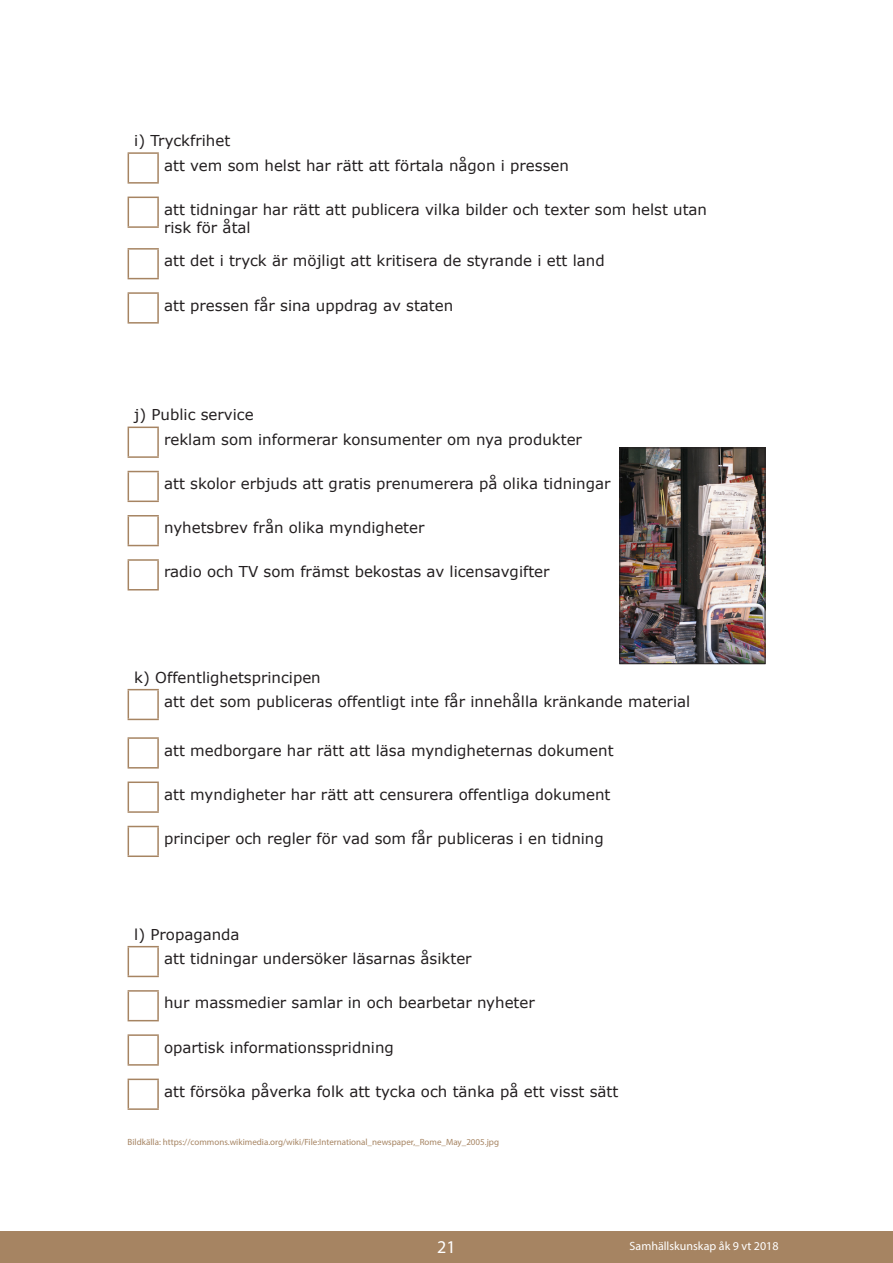
<style>
.page{position:relative;width:893px;height:1263px;background:#fff}
.page>*{position:absolute;margin:0;border:0;box-sizing:border-box;transform-origin:0 0}
.t1{font:18px "Myriad Pro";color:#fff}
.Uppgifttest_normal{font:15px/18px "Verdana";color:#231f20}
.t2{font:12px "Myriad Pro";color:#fff}
.t3{font:9px "Myriad Pro";color:#a68462}
</style>
<div class="page">
<div style="left:0;top:1231px;width:893px;height:32px;background:#a68462"></div>
<hr style="left:128px;top:152px;width:31px;height:2px;background:#a68462">
<svg style="left:128px;top:154px;width:1px;height:28px"></svg>
<hr style="left:157px;top:154px;width:2px;height:28px;background:#a68462">
<hr style="left:128px;top:182px;width:31px;height:2px;background:#a68462">
<hr style="left:128px;top:197px;width:31px;height:1px;background:#a68462">
<svg style="left:128px;top:198px;width:1px;height:28px"></svg>
<hr style="left:157px;top:198px;width:2px;height:28px;background:#a68462">
<hr style="left:128px;top:226px;width:31px;height:2px;background:#a68462">
<hr style="left:128px;top:248px;width:31px;height:2px;background:#a68462">
<svg style="left:128px;top:250px;width:1px;height:28px"></svg>
<hr style="left:157px;top:250px;width:2px;height:28px;background:#a68462">
<hr style="left:128px;top:278px;width:31px;height:1px;background:#a68462">
<hr style="left:128px;top:292px;width:31px;height:2px;background:#a68462">
<svg style="left:128px;top:294px;width:1px;height:28px"></svg>
<hr style="left:157px;top:294px;width:2px;height:28px;background:#a68462">
<hr style="left:128px;top:322px;width:31px;height:2px;background:#a68462">
<hr style="left:128px;top:689px;width:31px;height:1px;background:#a68462">
<svg style="left:128px;top:690px;width:1px;height:29px"></svg>
<hr style="left:157px;top:690px;width:2px;height:29px;background:#a68462">
<hr style="left:128px;top:719px;width:31px;height:1px;background:#a68462">
<hr style="left:128px;top:737px;width:31px;height:2px;background:#a68462">
<svg style="left:128px;top:739px;width:1px;height:28px"></svg>
<hr style="left:157px;top:739px;width:2px;height:28px;background:#a68462">
<hr style="left:128px;top:767px;width:31px;height:1px;background:#a68462">
<hr style="left:128px;top:781px;width:31px;height:2px;background:#a68462">
<svg style="left:128px;top:783px;width:1px;height:28px"></svg>
<hr style="left:157px;top:783px;width:2px;height:28px;background:#a68462">
<hr style="left:128px;top:811px;width:31px;height:2px;background:#a68462">
<hr style="left:128px;top:826px;width:31px;height:1px;background:#a68462">
<svg style="left:128px;top:827px;width:1px;height:28px"></svg>
<hr style="left:157px;top:827px;width:2px;height:28px;background:#a68462">
<hr style="left:128px;top:855px;width:31px;height:2px;background:#a68462">
<hr style="left:128px;top:946px;width:31px;height:1px;background:#a68462">
<svg style="left:128px;top:947px;width:1px;height:29px"></svg>
<hr style="left:157px;top:947px;width:2px;height:29px;background:#a68462">
<hr style="left:128px;top:976px;width:31px;height:1px;background:#a68462">
<hr style="left:128px;top:990px;width:31px;height:2px;background:#a68462">
<svg style="left:128px;top:992px;width:1px;height:28px"></svg>
<hr style="left:157px;top:992px;width:2px;height:28px;background:#a68462">
<hr style="left:128px;top:1020px;width:31px;height:1px;background:#a68462">
<hr style="left:128px;top:1034px;width:31px;height:2px;background:#a68462">
<svg style="left:128px;top:1036px;width:1px;height:28px"></svg>
<hr style="left:157px;top:1036px;width:2px;height:28px;background:#a68462">
<hr style="left:128px;top:1064px;width:31px;height:2px;background:#a68462">
<hr style="left:128px;top:1078px;width:31px;height:2px;background:#a68462">
<svg style="left:128px;top:1080px;width:1px;height:28px"></svg>
<hr style="left:157px;top:1080px;width:2px;height:28px;background:#a68462">
<hr style="left:128px;top:1108px;width:31px;height:2px;background:#a68462">
<svg style="left:128px;top:426px;width:31px;height:165px"></svg>
<hr style="left:128px;top:427px;width:31px;height:1px;background:#a68462">
<svg style="left:128px;top:428px;width:1px;height:28px"></svg>
<hr style="left:157px;top:428px;width:2px;height:28px;background:#a68462">
<hr style="left:128px;top:456px;width:31px;height:2px;background:#a68462">
<hr style="left:128px;top:471px;width:31px;height:1px;background:#a68462">
<svg style="left:128px;top:472px;width:1px;height:29px"></svg>
<hr style="left:157px;top:472px;width:2px;height:29px;background:#a68462">
<hr style="left:128px;top:501px;width:31px;height:1px;background:#a68462">
<hr style="left:128px;top:515px;width:31px;height:1px;background:#a68462">
<svg style="left:128px;top:516px;width:1px;height:29px"></svg>
<hr style="left:157px;top:516px;width:2px;height:29px;background:#a68462">
<hr style="left:128px;top:545px;width:31px;height:1px;background:#a68462">
<hr style="left:128px;top:559px;width:31px;height:2px;background:#a68462">
<svg style="left:128px;top:561px;width:1px;height:28px"></svg>
<hr style="left:157px;top:561px;width:2px;height:28px;background:#a68462">
<hr style="left:128px;top:589px;width:31px;height:1px;background:#a68462">
<img style="left:621px;top:449px;width:142px;height:213px">
<div style="left:619px;top:447px;width:146px;height:217px;border:1px solid #231f20"></div>
<p class="Uppgifttest_normal" style="left:134px;top:132px;width:97px">i) Tryckfrihet</p>
<p class="Uppgifttest_normal" style="left:164px;top:156px;width:406px">att vem som helst har rätt att förtala någon i pressen</p>
<p class="Uppgifttest_normal" style="left:164px;top:201px;width:545px">att tidningar har rätt att publicera vilka bilder och texter som helst utan risk för åtal</p>
<p class="Uppgifttest_normal" style="left:164px;top:252px;width:442px">att det i tryck är möjligt att kritisera de styrande i ett land</p>
<p class="Uppgifttest_normal" style="left:164px;top:296px;width:291px">att pressen får sina uppdrag av staten</p>
<p class="Uppgifttest_normal" style="left:134px;top:406px;width:121px">j) Public service</p>
<p class="Uppgifttest_normal" style="left:164px;top:431px;width:419px">reklam som informerar konsumenter om nya produkter</p>
<p class="Uppgifttest_normal" style="left:164px;top:475px;width:448px">att skolor erbjuds att gratis prenumerera på olika tidningar</p>
<p class="Uppgifttest_normal" style="left:164px;top:519px;width:262px">nyhetsbrev från olika myndigheter</p>
<p class="Uppgifttest_normal" style="left:164px;top:563px;width:387px">radio och TV som främst bekostas av licensavgifter</p>
<p class="Uppgifttest_normal" style="left:134px;top:668px;width:188px">k) Offentlighetsprincipen</p>
<p class="Uppgifttest_normal" style="left:164px;top:693px;width:528px">att det som publiceras offentligt inte får innehålla kränkande material</p>
<p class="Uppgifttest_normal" style="left:164px;top:741px;width:451px">att medborgare har rätt att läsa myndigheternas dokument</p>
<p class="Uppgifttest_normal" style="left:164px;top:785px;width:448px">att myndigheter har rätt att censurera offentliga dokument</p>
<p class="Uppgifttest_normal" style="left:164px;top:830px;width:441px">principer och regler för vad som får publiceras i en tidning</p>
<p class="Uppgifttest_normal" style="left:134px;top:925px;width:107px">l) Propaganda</p>
<p class="Uppgifttest_normal" style="left:164px;top:950px;width:309px">att tidningar undersöker läsarnas åsikter</p>
<p class="Uppgifttest_normal" style="left:164px;top:994px;width:372px">hur massmedier samlar in och bearbetar nyheter</p>
<p class="Uppgifttest_normal" style="left:164px;top:1038px;width:231px">opartisk informationsspridning</p>
<p class="Uppgifttest_normal" style="left:164px;top:1082px;width:456px">att försöka påverka folk att tycka och tänka på ett visst sätt</p>
<p class="t3" style="left:128px;top:1137px;width:373px">Bildkälla: https://commons.wikimedia.org/wiki/File:International_newspaper,_Rome_May_2005.jpg</p>
<p class="t1" style="left:437px;top:1235px;width:20px">21</p>
<p class="t2" style="left:630px;top:1239px;width:150px">Samhällskunskap åk 9 vt 2018</p>
</div>
